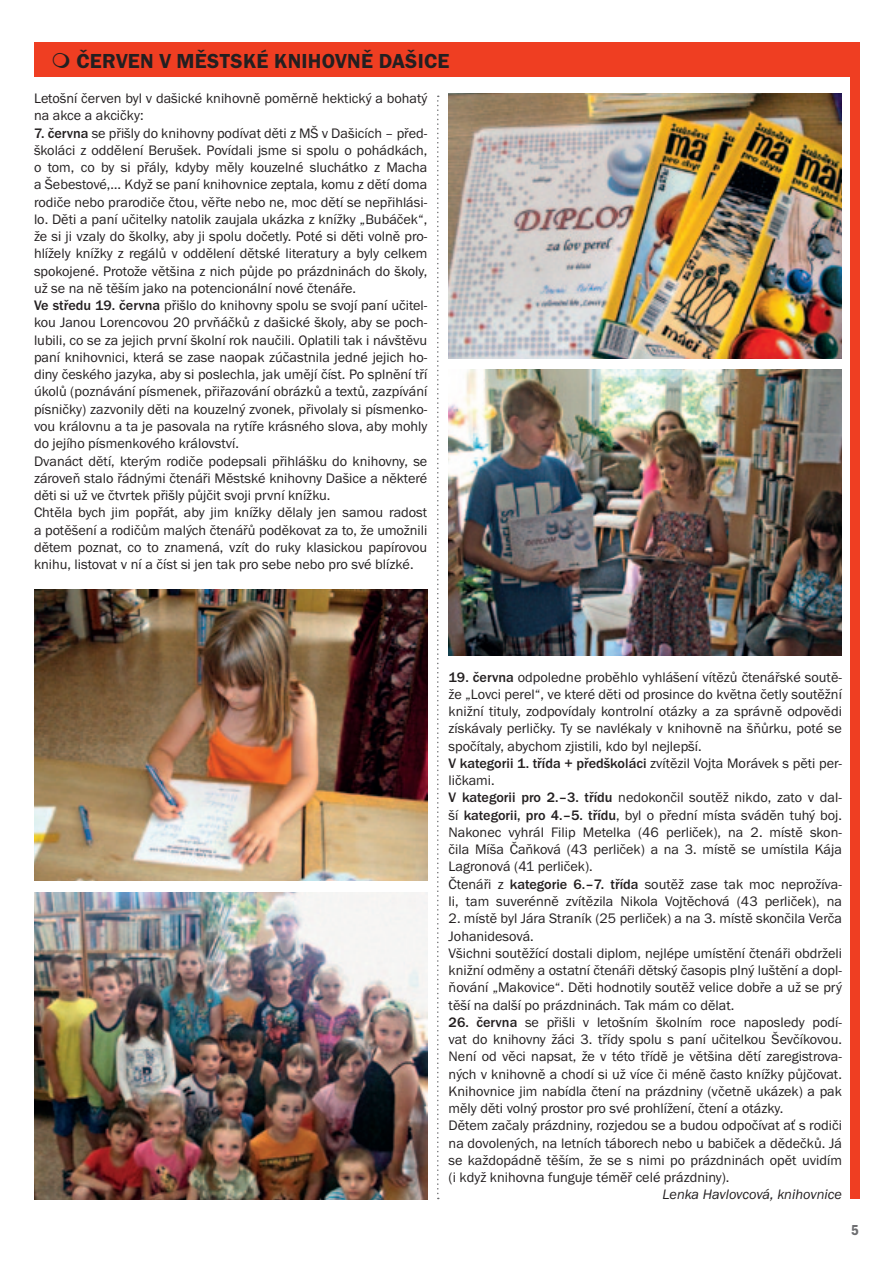
<style>
.page{position:relative;width:893px;height:1263px;background:#fff}
.page>*{position:absolute;margin:0;border:0;box-sizing:border-box;transform-origin:0 0}
.t1{font:21px "Franklin Got Itc TOT Dem";letter-spacing:.015em;color:#231f20}
.t2{font:15px "Franklin Got Itc TOT Dem Con";color:#6c6d70}
.t3{font:14.25px/17.2px "Franklin Got Itc TOT Boo";color:#231f20}
.t4{font:500 14.25px "Franklin Got Itc TOT";color:#231f20}
.t5{font:14.25px "Franklin Got Itc TOT Boo Ita";color:#231f20}
.s1{font-family:"Franklin Got Itc TOT";font-weight:500}
.s2{font-family:"Franklin Got Itc TOT Boo";font-weight:400}
</style>
<div class="page">
<img style="left:34px;top:590px;width:393px;height:291px">
<div style="left:34px;top:43px;width:825px;height:34px;background:#ef3e22"></div>
<div style="left:850px;top:43px;width:9px;height:1156px;background:#ef3e22"></div>
<svg style="left:437px;top:96px;width:2px;height:1103px"></svg>
<img style="left:34px;top:892px;width:393px;height:307px">
<img style="left:449px;top:94px;width:393px;height:264px">
<img style="left:449px;top:369px;width:393px;height:286px">
<h1 class="t1" style="left:76px;top:49px;width:375px">ČERVEN V MĚSTSKÉ KNIHOVNĚ DAŠICE</h1>
<p class="t3" style="left:34px;top:90px;width:395px">Letošní červen byl v dašické knihovně poměrně hektický a bohatý na akce a akcičky:</p>
<p class="t3" style="left:34px;top:124px;width:395px"><span class="s1">7. června</span> se přišly do knihovny podívat děti z MŠ v Dašicích – před&shy;školáci z oddělení Berušek. Povídali jsme si spolu o pohádkách, o tom, co by si přály, kdyby měly kouzelné sluchátko z Macha a Šebestové,… Když se paní knihovnice zeptala, komu z dětí doma rodiče nebo prarodiče čtou, věřte nebo ne, moc dětí se nepřihlási&shy;lo. Děti a paní učitelky natolik zaujala ukázka z knížky „Bubáček“, že si ji vzaly do školky, aby ji spolu dočetly. Poté si děti volně pro&shy;hlížely knížky z regálů v oddělení dětské literatury a byly celkem spokojené. Protože většina z nich půjde po prázdninách do školy, už se na ně těším jako na potencionální nové čtenáře.<br><span class="s1">Ve středu 19. června</span> přišlo do knihovny spolu se svojí paní učitel&shy;kou Janou Lorencovou 20 prvňáčků z dašické školy, aby se poch&shy;lubili, co se za jejich první školní rok naučili. Oplatili tak i návštěvu paní knihovnici, která se zase naopak zúčastnila jedné jejich ho&shy;diny českého jazyka, aby si poslechla, jak umějí číst. Po splnění tří úkolů (poznávání písmenek, přiřazování obrázků a textů, zazpívání písničky) zazvonily děti na kouzelný zvonek, přivolaly si písmenko&shy;vou královnu a ta je pasovala na rytíře krásného slova, aby mohly do jejího písmenkového království.<br>Dvanáct dětí, kterým rodiče podepsali přihlášku do knihovny, se zároveň stalo řádnými čtenáři Městské knihovny Dašice a některé děti si už ve čtvrtek přišly půjčit svoji první knížku.<br>Chtěla bych jim popřát, aby jim knížky dělaly jen samou radost a potěšení a rodičům malých čtenářů poděkovat za to, že umožnili dětem poznat, co to znamená, vzít do ruky klasickou papírovou knihu, listovat v ní a číst si jen tak pro sebe nebo pro své blízké.</p>
<p class="t3" style="left:449px;top:668px;width:395px;text-align:justify"><span class="s1">19. června</span> odpoledne proběhlo vyhlášení vítězů čtenářské soutě&shy;že „Lovci perel“, ve které děti od prosince do května četly soutěžní knižní tituly, zodpovídaly kontrolní otázky a za správně odpovědi získávaly perličky. Ty se navlékaly v knihovně na šňůrku, poté se spočítaly, abychom zjistili, kdo byl nejlepší.</p>
<p class="t4" style="left:449px;top:755px;width:395px">V kategorii 1. třída + předškoláci <span class="s2">zvítězil Vojta Morávek s pěti per-</span></p>
<p class="t3" style="left:449px;top:772px;width:395px">ličkami.<br><span class="s1">V kategorii pro 2.–3. třídu</span> nedokončil soutěž nikdo, zato v dal&shy;ší <span class="s1">kategorii, pro 4.–5. třídu</span>, byl o přední místa sváděn tuhý boj.<br>Nakonec vyhrál Filip Metelka (46 perliček), na 2. místě skon&shy;čila Míša Čaňková (43 perliček) a na 3. místě se umístila Kája Lagronová (41 perliček).<br>Čtenáři z <span class="s1">kategorie 6.–7. třída</span> soutěž zase tak moc neprožíva&shy;li, tam suverénně zvítězila Nikola Vojtěchová (43 perliček), na</p>
<p class="t3" style="left:449px;top:910px;width:395px">2. místě byl Jára Straník (25 perliček) a na 3. místě skončila Verča Johanidesová.<br>Všichni soutěžící dostali diplom, nejlépe umístění čtenáři obdrželi knižní odměny a ostatní čtenáři dětský časopis plný luštění a dopl&shy;ňování „Makovice“. Děti hodnotily soutěž velice dobře a už se prý těší na další po prázdninách. Tak mám co dělat.</p>
<p class="t3" style="left:449px;top:1014px;width:395px"><span class="s1">26. června</span> se přišli v letošním školním roce naposledy podí&shy;vat do knihovny žáci 3. třídy spolu s paní učitelkou Ševčíkovou.<br>Není od věci napsat, že v této třídě je většina dětí zaregistrova&shy;ných v knihovně a chodí si už více či méně často knížky půjčovat.<br>Knihovnice jim nabídla čtení na prázdniny (včetně ukázek) a pak měly děti volný prostor pro své prohlížení, čtení a otázky.<br>Dětem začaly prázdniny, rozjedou se a budou odpočívat ať s rodiči na dovolených, na letních táborech nebo u babiček a dědečků. Já se každopádně těším, že se s nimi po prázdninách opět uvidím (i když knihovna funguje téměř celé prázdniny).</p>
<p class="t5" style="left:662px;top:1187px;width:181px">Lenka Havlovcová, knihovnice</p>
<p class="t2" style="left:851px;top:1221px;width:9px">5</p>
</div>
